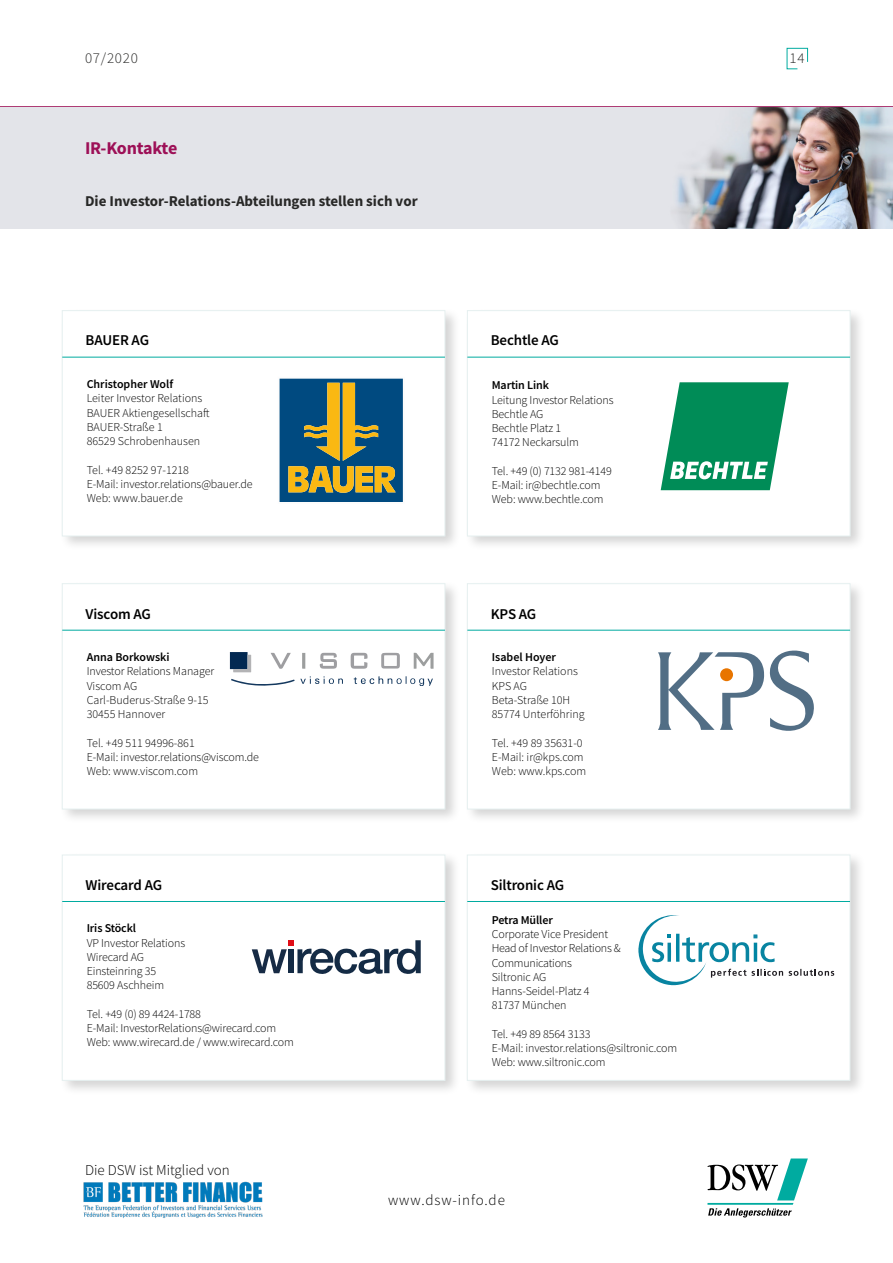
<style>
.page{position:relative;width:893px;height:1263px;background:#fff}
.page>*{position:absolute;margin:0;border:0;box-sizing:border-box;transform-origin:0 0}
.t1{font:700 18px "Source Sans Pro";letter-spacing:-.02em;color:#9d1057}
.t2{font:600 15px "Source Sans Pro";letter-spacing:-.01em;color:#000}
.Fließtext_DSW_Newsle{font:700 15px "Source Sans Pro";color:#282827}
.t3{font:300 15px "Source Sans Pro";color:#000}
.t4{font:300 15px "Source Sans Pro";letter-spacing:.06em;color:#000}
.t5{font:300 15px "Source Sans Pro";letter-spacing:.05em;color:#282827}
.t6{font:300 12px/14.2px "Source Sans Pro";letter-spacing:-.01em;color:#000}
.t7{font:600 12px "Source Sans Pro";letter-spacing:-.005em;color:#000}
</style>
<div class="page">
<svg style="left:786px;top:48px;width:22px;height:22px"></svg>
<hr style="left:0;top:106px;width:893px;height:1px;background:#9d1057">
<svg style="left:707px;top:1158px;width:101px;height:59px"></svg>
<img style="left:83px;top:1182px;width:180px;height:36px">
<img style="left:0;top:107px;width:893px;height:121px">
<div style="left:59px;top:580px;width:401px;height:244px;background:#000;opacity:.17"></div>
<div style="left:62px;top:583px;width:383px;height:226px;background:#fff;border:1px solid #e6f0f0"></div>
<hr style="left:62px;top:630px;width:383px;height:1px;background:#00aba0">
<svg style="left:414px;top:653px;width:20px;height:16px"></svg>
<svg style="left:351px;top:653px;width:17px;height:16px"></svg>
<svg style="left:381px;top:653px;width:19px;height:15px"></svg>
<svg style="left:354px;top:676px;width:79px;height:10px"></svg>
<svg style="left:230px;top:652px;width:113px;height:34px"></svg>
<div style="left:464px;top:580px;width:401px;height:244px;background:#000;opacity:.17"></div>
<div style="left:467px;top:583px;width:383px;height:226px;background:#fff;border:1px solid #e6f0f0"></div>
<hr style="left:467px;top:630px;width:383px;height:1px;background:#00aba0">
<svg style="left:658px;top:651px;width:156px;height:80px"></svg>
<div style="left:720px;top:668px;width:13px;height:13px;background:#e87500;border-radius:50%"></div>
<div style="left:59px;top:851px;width:401px;height:244px;background:#000;opacity:.17"></div>
<div style="left:62px;top:855px;width:383px;height:225px;background:#fff;border:1px solid #e6f0f0"></div>
<hr style="left:62px;top:901px;width:383px;height:1px;background:#00aba0">
<svg style="left:252px;top:940px;width:169px;height:34px"></svg>
<div style="left:464px;top:851px;width:401px;height:244px;background:#000;opacity:.17"></div>
<div style="left:467px;top:855px;width:383px;height:225px;background:#fff;border:1px solid #e6f0f0"></div>
<hr style="left:467px;top:901px;width:383px;height:1px;background:#00aba0">
<svg style="left:789px;top:969px;width:45px;height:7px"></svg>
<svg style="left:638px;top:915px;width:145px;height:70px"></svg>
<div style="left:464px;top:307px;width:401px;height:244px;background:#000;opacity:.17"></div>
<div style="left:467px;top:310px;width:383px;height:226px;background:#fff;border:1px solid #e6f0f0"></div>
<hr style="left:467px;top:357px;width:383px;height:1px;background:#00aba0">
<svg style="left:661px;top:382px;width:128px;height:108px"></svg>
<div style="left:59px;top:307px;width:401px;height:244px;background:#000;opacity:.17"></div>
<div style="left:62px;top:310px;width:383px;height:226px;background:#fff;border:1px solid #e6f0f0"></div>
<hr style="left:62px;top:357px;width:383px;height:1px;background:#00aba0">
<svg style="left:279px;top:378px;width:124px;height:124px;background:#4b6c64"></svg>
<p class="t5" style="left:85px;top:49px;width:54px">07/2020</p>
<p class="t5" style="left:790px;top:49px;width:17px">14</p>
<p class="t1" style="left:85px;top:136px;width:94px">IR-Kontakte</p>
<p class="Fließtext_DSW_Newsle" style="left:85px;top:191px;width:334px">Die Investor-Relations-Abteilungen stellen sich vor</p>
<p class="t2" style="left:86px;top:331px;width:65px">BAUER AG</p>
<p class="t7" style="left:87px;top:376px;width:88px">Christopher Wolf</p>
<p class="t6" style="left:87px;top:391px;width:124px">Leiter Investor Relations<br>BAUER Aktiengesellschaft</p>
<p class="t6" style="left:87px;top:420px;width:115px">BAUER-Straße 1<br>86529 Schrobenhausen</p>
<p class="t6" style="left:87px;top:462px;width:167px">Tel. +49 8252 97-1218<br>E-Mail: investor.relations@bauer.de</p>
<p class="t6" style="left:87px;top:491px;width:98px">Web: www.bauer.de</p>
<p class="t2" style="left:86px;top:604px;width:67px">Viscom AG</p>
<p class="t7" style="left:87px;top:649px;width:85px">Anna Borkowski</p>
<p class="t6" style="left:87px;top:664px;width:129px">Investor Relations Manager<br>Viscom AG</p>
<p class="t6" style="left:87px;top:693px;width:123px">Carl-Buderus-Straße 9-15<br>30455 Hannover</p>
<p class="t6" style="left:87px;top:735px;width:174px">Tel. +49 511 94996-861<br>E-Mail: investor.relations@viscom.de</p>
<p class="t6" style="left:87px;top:764px;width:113px">Web: www.viscom.com</p>
<p class="t2" style="left:86px;top:875px;width:78px">Wirecard AG</p>
<p class="t7" style="left:87px;top:920px;width:51px">Iris Stöckl</p>
<p class="t6" style="left:87px;top:935px;width:100px">VP Investor Relations<br>Wirecard AG</p>
<p class="t6" style="left:87px;top:964px;width:79px">Einsteinring 35<br>85609 Aschheim</p>
<p class="t6" style="left:87px;top:1007px;width:191px">Tel. +49 (0) 89 4424-1788<br>E-Mail: InvestorRelations@wirecard.com</p>
<p class="t6" style="left:87px;top:1035px;width:209px">Web: www.wirecard.de / www.wirecard.com</p>
<p class="t3" style="left:85px;top:1161px;width:146px">Die DSW ist Mitglied von</p>
<p class="t2" style="left:491px;top:331px;width:70px">Bechtle AG</p>
<p class="t7" style="left:492px;top:377px;width:59px">Martin Link</p>
<p class="t6" style="left:492px;top:392px;width:123px">Leitung Investor Relations</p>
<p class="t6" style="left:492px;top:407px;width:53px">Bechtle AG</p>
<p class="t6" style="left:492px;top:421px;width:71px">Bechtle Platz 1</p>
<p class="t6" style="left:492px;top:435px;width:89px">74172 Neckarsulm</p>
<p class="t6" style="left:492px;top:464px;width:121px">Tel. +49 (0) 7132 981-4149</p>
<p class="t6" style="left:492px;top:478px;width:110px">E-Mail: ir@bechtle.com</p>
<p class="t6" style="left:492px;top:492px;width:113px">Web: www.bechtle.com</p>
<p class="t2" style="left:491px;top:604px;width:47px">KPS AG</p>
<p class="t7" style="left:492px;top:649px;width:66px">Isabel Hoyer</p>
<p class="t6" style="left:492px;top:664px;width:88px">Investor Relations<br>KPS AG</p>
<p class="t6" style="left:492px;top:693px;width:94px">Beta-Straße 10H<br>85774 Unterföhring</p>
<p class="t6" style="left:492px;top:735px;width:93px">Tel. +49 89 35631-0<br>E-Mail: ir@kps.com</p>
<p class="t6" style="left:492px;top:764px;width:96px">Web: www.kps.com</p>
<p class="t2" style="left:491px;top:875px;width:75px">Siltronic AG</p>
<p class="t7" style="left:492px;top:912px;width:63px">Petra Müller</p>
<p class="t6" style="left:492px;top:927px;width:118px">Corporate Vice President</p>
<p class="t6" style="left:492px;top:941px;width:130px">Head of Investor Relations &amp;</p>
<p class="t6" style="left:492px;top:955px;width:82px">Communications<br>Siltronic AG</p>
<p class="t6" style="left:492px;top:984px;width:99px">Hanns-Seidel-Platz 4<br>81737 München</p>
<p class="t6" style="left:492px;top:1027px;width:187px">Tel. +49 89 8564 3133<br>E-Mail: investor.relations@siltronic.com</p>
<p class="t6" style="left:492px;top:1055px;width:115px">Web: www.siltronic.com</p>
<p class="t4" style="left:388px;top:1191px;width:118px">www.dsw-info.de</p>
</div>
